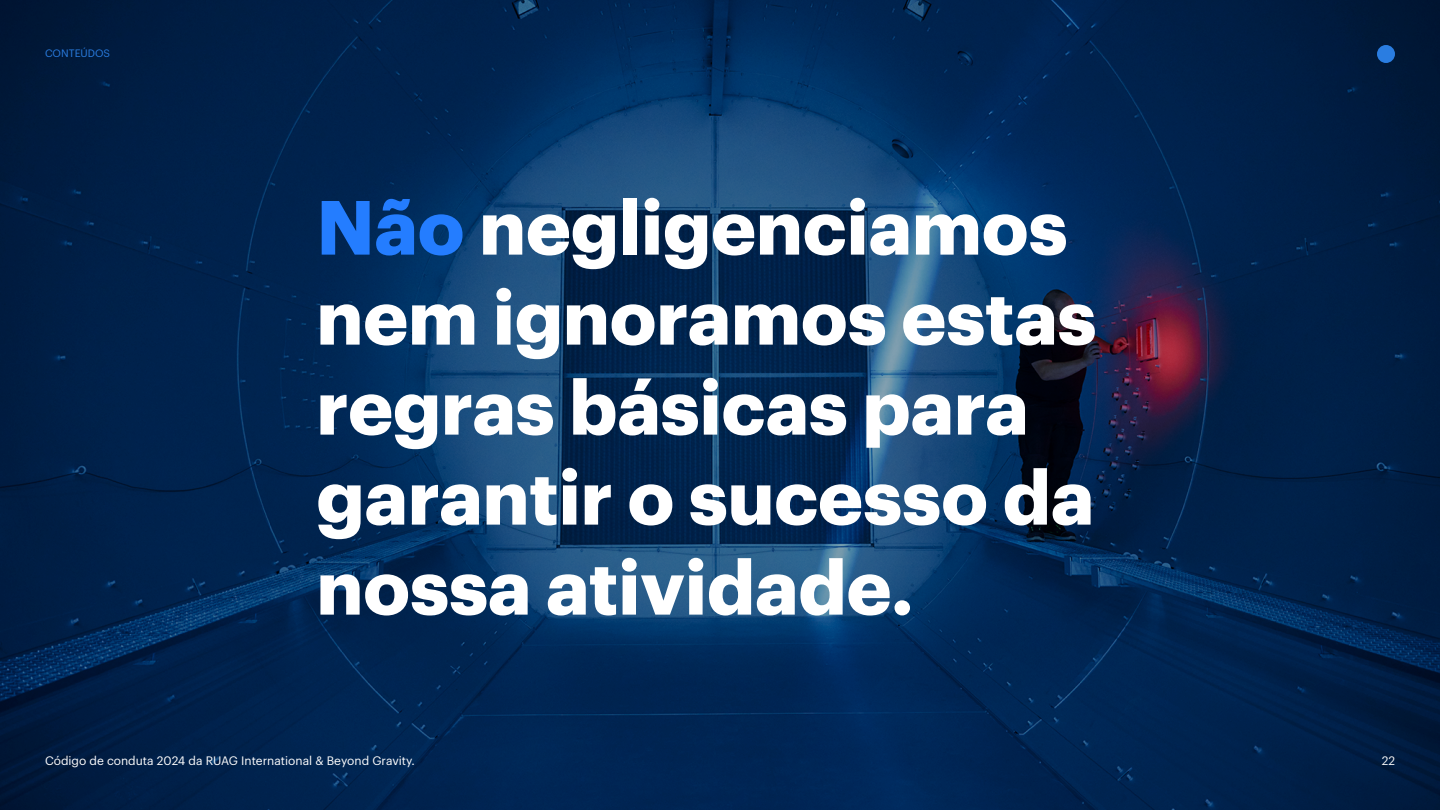
<style>
.page{position:relative;width:1440px;height:810px;background:#fff}
.page>*{position:absolute;margin:0;border:0;box-sizing:border-box;transform-origin:0 0}
.t1{font:700 75px/90px "Graphik";color:#fff}
.t2{font:12px "Graphik";color:#fff}
.t3{font:12px "Graphik";color:#fafafa}
.t4{font:10.5px "Graphik";color:#2a7de1}
.s1{color:#247dff}
</style>
<div class="page">
<img style="left:0;top:0;width:1440px;height:810px">
<div style="left:1377px;top:45px;width:18px;height:18px;background:#2a7de1;border-radius:50%"></div>
<p class="t4" style="left:45px;top:46px;width:67px">CONTEÚDOS</p>
<p class="t1" style="left:316px;top:176px;width:781px"><span class="s1">Não</span> negligenciamos nem ignoramos estas regras básicas para garantir o sucesso da nossa atividade.</p>
<p class="t2" style="left:45px;top:752px;width:371px">Código de conduta 2024 da RUAG International &amp; Beyond Gravity.</p>
<p class="t3" style="left:1382px;top:752px;width:15px">22</p>
</div>
